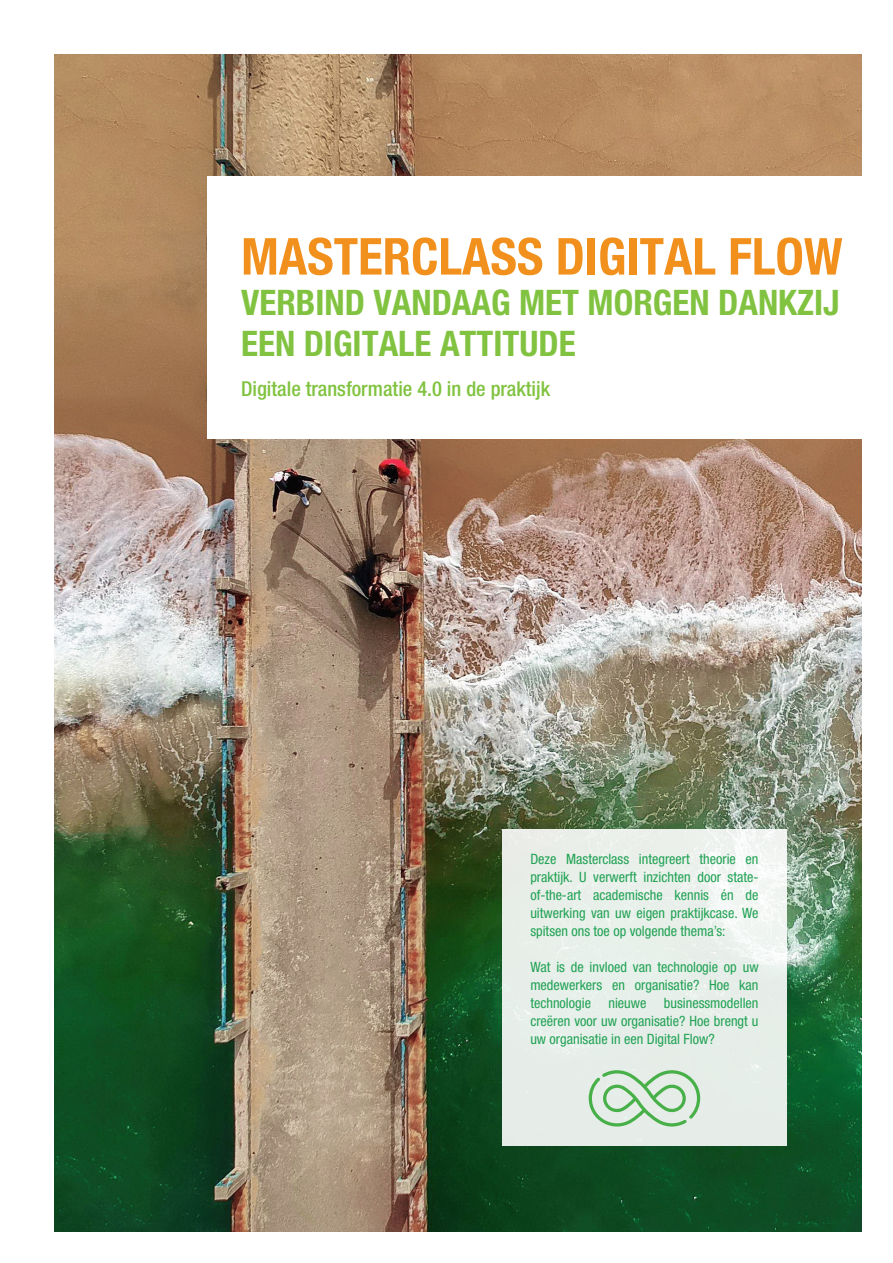
<style>
.page{position:relative;width:893px;height:1263px;background:#fff}
.page>*{position:absolute;margin:0;border:0;box-sizing:border-box;transform-origin:0 0}
.t1{font:700 condensed 51px "Helvetica Neue LT Std";color:#f2901d}
.t2{font:700 condensed 35.25px/40.5px "Helvetica Neue LT Std";color:#81c340}
.t3{font:500 condensed 20.55px "Helvetica Neue LT Std";color:#81c340}
.t4{font:condensed 14.25px/18px "Helvetica Neue LT Std";color:#21a254;text-align:justify}
</style>
<div class="page">
<img style="left:54px;top:54px;width:808px;height:1178px">
<div style="left:207px;top:176px;width:686px;height:263px;background:#fff"></div>
<div style="left:502px;top:829px;width:284px;height:317px;background:#e7eee9"></div>
<svg style="left:589px;top:1070px;width:111px;height:56px"></svg>
<p class="t1" style="left:241px;top:226px;width:603px">MASTERCLASS DIGITAL FLOW</p>
<p class="t2" style="left:241px;top:282px;width:600px">VERBIND VANDAAG MET MORGEN DANKZIJ<br>EEN DIGITALE ATTITUDE</p>
<p class="t3" style="left:241px;top:376px;width:311px">Digitale transformatie 4.0 in de praktijk</p>
<p class="t4" style="left:530px;top:850px;width:230px">Deze Masterclass integreert theorie en praktijk. U verwerft inzichten door state&shy;of-the-art academische kennis én de uitwerking van uw eigen praktijkcase. We spitsen ons toe op volgende thema’s:</p>
<p class="t4" style="left:530px;top:958px;width:230px">Wat is de invloed van technologie op uw medewerkers en organisatie? Hoe kan technologie nieuwe businessmodellen creëren voor uw organisatie? Hoe brengt u uw organisatie in een Digital Flow?</p>
</div>
